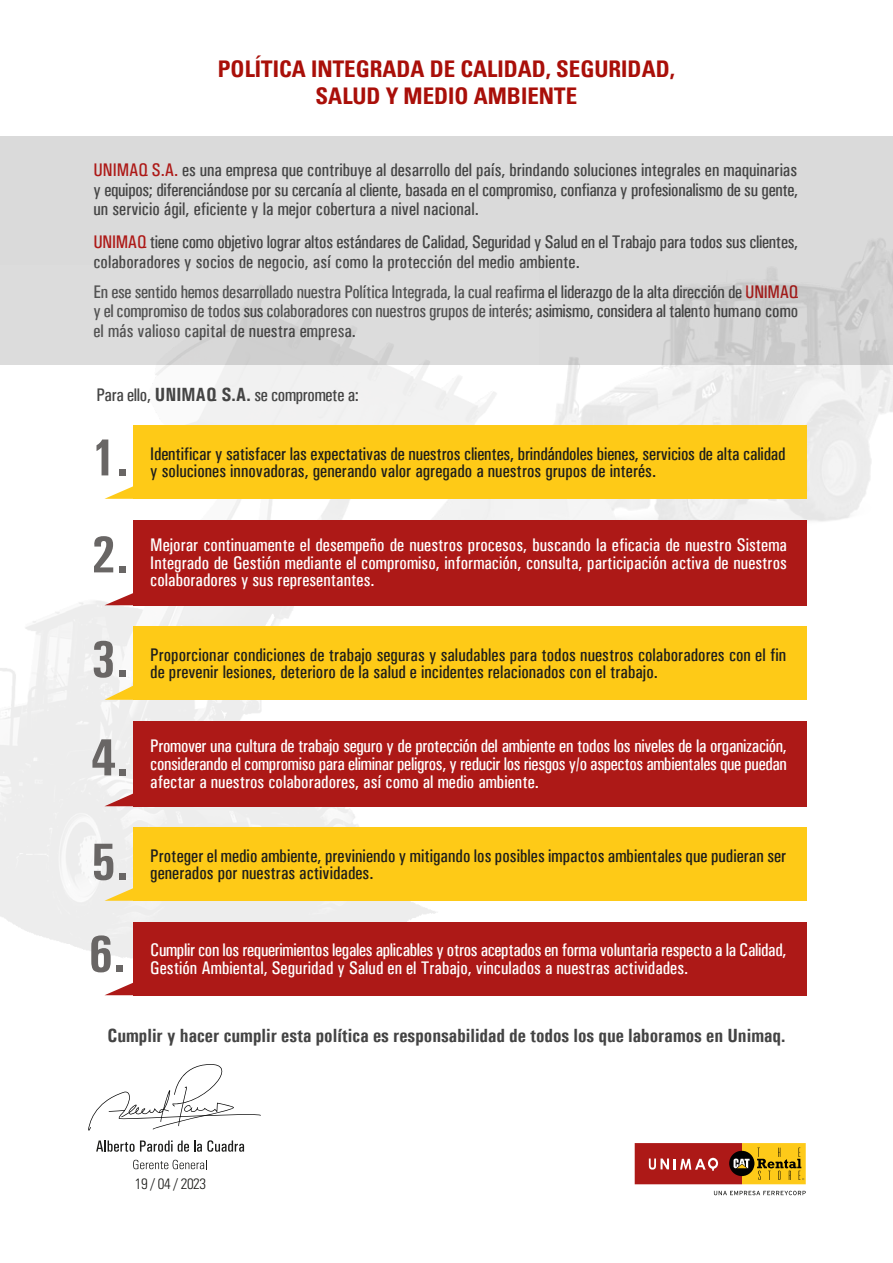
<style>
.page{position:relative;width:893px;height:1263px;background:#fff}
.page>*{position:absolute;margin:0;border:0;box-sizing:border-box;transform-origin:0 0}
.t1{font:700 condensed 22.95px/27.6px "Univers";color:#a90f09;text-align:center}
.t2{font:700 19.2px "Univers Condensed";color:#444}
.t3{font:18.3px/19.5px "Univers Condensed";color:#444;text-align:justify}
.t4{font:18.3px/17.7px "Univers Condensed";color:#1d1d1b}
.t5{font:18.3px/17.7px "Univers Condensed";color:#fff;text-align:justify}
.t6{font:18.3px/19.5px "Univers Condensed";letter-spacing:-.02em;color:#444}
.t7{font:18.3px/17.7px "Univers Condensed";letter-spacing:-.02em;color:#fff}
.t8{font:300 condensed 15px "Univers";letter-spacing:-.025em;color:#1d1d1b}
.s1{color:#ad1917}
.s2{font-weight:700;font-size:19.2px}
</style>
<div class="page">
<div style="left:0;top:136px;width:893px;height:229px;background:#dadada"></div>
<img style="left:539px;top:239px;width:354px;height:367px">
<img style="left:0;top:291px;width:539px;height:682px">
<div style="left:133px;top:520px;width:674px;height:85px;background:#ad1917"></div>
<svg style="left:104px;top:593px;width:29px;height:12px"></svg>
<svg style="left:94px;top:536px;width:19px;height:36px"></svg>
<svg style="left:119px;top:566px;width:6px;height:6px"></svg>
<div style="left:133px;top:721px;width:674px;height:85px;background:#ad1917"></div>
<svg style="left:104px;top:793px;width:29px;height:13px"></svg>
<svg style="left:92px;top:739px;width:33px;height:36px"></svg>
<div style="left:133px;top:627px;width:674px;height:73px;background:#feca17"></div>
<svg style="left:104px;top:685px;width:29px;height:15px"></svg>
<svg style="left:94px;top:641px;width:19px;height:37px"></svg>
<div style="left:119px;top:670px;width:6px;height:7px;background:#696665"></div>
<svg style="left:105px;top:982px;width:28px;height:13px"></svg>
<div style="left:133px;top:922px;width:674px;height:73px;background:#ad1917"></div>
<svg style="left:91px;top:935px;width:20px;height:37px"></svg>
<div style="left:116px;top:965px;width:7px;height:7px;background:#696665"></div>
<svg style="left:97px;top:439px;width:11px;height:36px"></svg>
<svg style="left:119px;top:469px;width:6px;height:6px"></svg>
<div style="left:133px;top:426px;width:674px;height:73px;background:#feca17"></div>
<svg style="left:104px;top:486px;width:29px;height:13px"></svg>
<svg style="left:94px;top:844px;width:19px;height:36px"></svg>
<div style="left:119px;top:873px;width:6px;height:7px;background:#696665"></div>
<svg style="left:104px;top:888px;width:29px;height:13px"></svg>
<div style="left:133px;top:828px;width:674px;height:73px;background:#feca17"></div>
<svg style="left:714px;top:1191px;width:92px;height:4px"></svg>
<svg style="left:634px;top:1143px;width:172px;height:42px"></svg>
<svg style="left:88px;top:1064px;width:173px;height:66px"></svg>
<svg style="left:96px;top:1140px;width:148px;height:12px"></svg>
<svg style="left:133px;top:1160px;width:74px;height:9px"></svg>
<p class="t1" style="left:218px;top:55px;width:458px">POLÍTICA INTEGRADA DE CALIDAD, SEGURIDAD,<br>SALUD Y MEDIO AMBIENTE</p>
<p class="t3" style="left:94px;top:160px;width:706px"><span class="s1">UNIMAQ S.A.</span> es una empresa que contribuye al desarrollo del país, brindando soluciones integrales en maquinarias y equipos; diferenciándose por su cercanía al cliente, basada en el compromiso, confianza y profesionalismo de su gente, un servicio ágil, eficiente y la mejor cobertura a nivel nacional.</p>
<p class="t6" style="left:94px;top:232px;width:706px"><span class="s1">UNIMAQ</span> tiene como objetivo lograr altos estándares de Calidad, Seguridad y Salud en el Trabajo para todos sus clientes, colaboradores y socios de negocio, así como la protección del medio ambiente.</p>
<p class="t3" style="left:94px;top:282px;width:706px">En ese sentido hemos desarrollado nuestra Política Integrada, la cual reafirma el liderazgo de la alta dirección de <span class="s1">UNIMAQ </span>y el compromiso de todos sus colaboradores con nuestros grupos de interés; asimismo, considera al talento humano como el más valioso capital de nuestra empresa.</p>
<p class="t6" style="left:96px;top:385px;width:264px">Para ello, <span class="s2">UNIMAQ S.A.</span> se compromete a:</p>
<p class="t4" style="left:150px;top:445px;width:637px">Identificar y satisfacer las expectativas de nuestros clientes, brindándoles bienes, servicios de alta calidad y soluciones innovadoras, generando valor agregado a nuestros grupos de interés.</p>
<p class="t5" style="left:150px;top:536px;width:638px">Mejorar continuamente el desempeño de nuestros procesos, buscando la eficacia de nuestro Sistema Integrado de Gestión mediante el compromiso, información, consulta, participación activa de nuestros colaboradores y sus representantes.</p>
<p class="t4" style="left:150px;top:645px;width:637px">Proporcionar condiciones de trabajo seguras y saludables para todos nuestros colaboradores con el fin de prevenir lesiones, deterioro de la salud e incidentes relacionados con el trabajo.</p>
<p class="t5" style="left:150px;top:737px;width:638px">Promover una cultura de trabajo seguro y de protección del ambiente en todos los niveles de la organización, considerando el compromiso para eliminar peligros, y reducir los riesgos y/o aspectos ambientales que puedan afectar a nuestros colaboradores, así como al medio ambiente.</p>
<p class="t4" style="left:150px;top:846px;width:638px">Proteger el medio ambiente, previniendo y mitigando los posibles impactos ambientales que pudieran ser generados por nuestras actividades.</p>
<p class="t7" style="left:150px;top:941px;width:638px">Cumplir con los requerimientos legales aplicables y otros aceptados en forma voluntaria respecto a la Calidad,<br>Gestión Ambiental, Seguridad y Salud en el Trabajo, vinculados a nuestras actividades.</p>
<p class="t2" style="left:108px;top:1024px;width:679px">Cumplir y hacer cumplir esta política es responsabilidad de todos los que laboramos en Unimaq.</p>
<p class="t8" style="left:135px;top:1174px;width:73px">19 / 04 / 2023</p>
</div>
